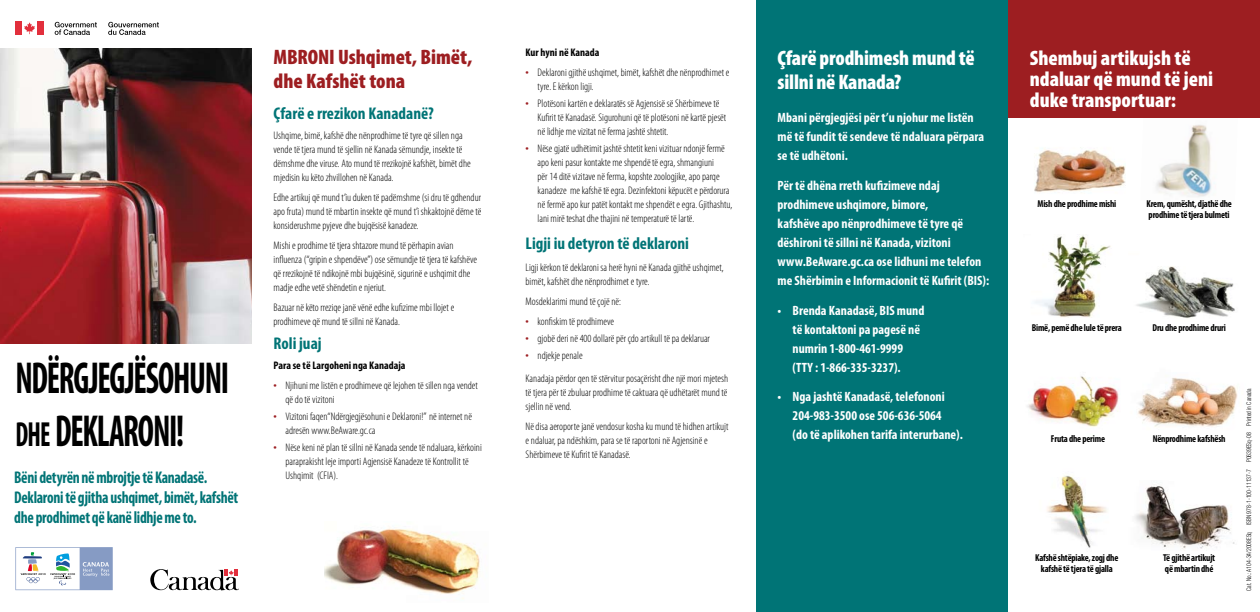
<style>
.page{position:relative;width:1260px;height:612px;background:#fff}
.page>*{position:absolute;margin:0;border:0;box-sizing:border-box;transform-origin:0 0}
.t1{font:700 condensed 45px/53px "Myriad Pro";letter-spacing:-.035em;color:#000;scale:.75 1}
.t2{font:900 condensed 21px/21px "Myriad Pro";color:#fff}
.t3{font:900 condensed 21px/24px "Myriad Pro";color:#9d1e21}
.t4{font:700 condensed 17px/20px "Myriad Pro";letter-spacing:-.02em;color:#007476;scale:.9 1}
.t5{font:700 condensed 17px "Myriad Pro";color:#007476}
.t6{font:700 condensed 13.5px/19px "Myriad Pro";color:#fff}
.t7{font:300 condensed 11px/14px "Myriad Pro";color:#000}
.t8{font:700 condensed 11px "Myriad Pro";color:#000}
.t9{font:700 condensed 10px/11px "Myriad Pro";letter-spacing:-.02em;color:#000;scale:.95 1}
.t10{font:300 condensed 6.5px "Helvetica Neue LT Std";color:#000;scale:.9 1}
.s1{font-size:35px}
.s2{font-size:14px;color:#9d1e21}
</style>
<div class="page">
<img style="left:1135px;top:486px;width:100px;height:63px">
<img style="left:1138px;top:377px;width:100px;height:50px">
<img style="left:1035px;top:235px;width:76px;height:82px">
<div style="left:16px;top:21px;width:6px;height:14px;background:#e22f3c"></div>
<div style="left:37px;top:21px;width:7px;height:14px;background:#e22f3c"></div>
<svg style="left:24px;top:22px;width:11px;height:12px"></svg>
<svg style="left:55px;top:22px;width:42px;height:13px"></svg>
<svg style="left:108px;top:22px;width:51px;height:13px"></svg>
<svg style="left:150px;top:569px;width:89px;height:22px"></svg>
<img style="left:0;top:48px;width:252px;height:296px">
<img style="left:1027px;top:376px;width:92px;height:51px">
<img style="left:1034px;top:147px;width:92px;height:46px">
<img style="left:1136px;top:266px;width:99px;height:53px">
<img style="left:1156px;top:124px;width:59px;height:73px">
<svg style="left:15px;top:547px;width:98px;height:43px"></svg>
<img style="left:324px;top:528px;width:156px;height:71px">
<img style="left:1047px;top:475px;width:60px;height:73px">
<div style="left:756px;top:0;width:252px;height:612px;background:#007476"></div>
<div style="left:1008px;top:0;width:252px;height:118px;background:#9d1e21"></div>
<h1 class="t1" style="left:15px;top:351px;width:286px">NDËRGJEGJËSOHUNI<br><span class="s1">DHE</span> DEKLARONI!</h1>
<h3 class="t4" style="left:14px;top:467px;width:250px">Bëni detyrën në mbrojtje të Kanadasë.<br>Deklaroni të gjitha ushqimet, bimët, kafshët dhe prodhimet që kanë lidhje me to.</h3>
<h2 class="t3" style="left:274px;top:44px;width:200px">MBRONI Ushqimet, Bimët, dhe Kafshët tona</h2>
<h3 class="t5" style="left:274px;top:102px;width:162px">Çfarë e rrezikon Kanadanë?</h3>
<p class="t7" style="left:274px;top:128px;width:199px">Ushqime, bimë, kafshë dhe nënprodhime të tyre që sillen nga vende të tjera mund të sjellin në Kanada sëmundje, insekte të dëmshme dhe viruse. Ato mund të rrezikojnë kafshët, bimët dhe mjedisin ku këto zhvillohen në Kanada.</p>
<p class="t7" style="left:274px;top:190px;width:209px;text-align:justify">Edhe artikuj që mund t’iu duken të padëmshme (si dru të gdhendur apo fruta) mund të mbartin insekte që mund t’i shkaktojnë dëme të konsiderushme pyjeve dhe bujqësisë kanadeze.</p>
<p class="t7" style="left:274px;top:238px;width:205px">Mishi e prodhime të tjera shtazore mund të përhapin avian influenza (“gripin e shpendëve”) ose sëmundje të tjera të kafshëve që rrezikojnë të ndikojnë mbi bujqësinë, sigurinë e ushqimit dhe madje edhe vetë shëndetin e njeriut.</p>
<p class="t7" style="left:274px;top:300px;width:182px">Bazuar në këto rreziqe janë vënë edhe kufizime mbi llojet e prodhimeve që mund të sillni në Kanada.</p>
<h3 class="t5" style="left:274px;top:332px;width:50px">Roli juaj</h3>
<p class="t8" style="left:274px;top:358px;width:133px">Para se të Largoheni nga Kanadaja</p>
<p class="t7" style="left:286px;top:378px;width:194px;text-indent:-12px"><span class="s2">•</span> Njihuni me listën e prodhimeve që lejohen të sillen nga vendet që do të vizitoni</p>
<p class="t7" style="left:286px;top:409px;width:188px;text-indent:-12px"><span class="s2">•</span> Vizitoni faqen“Ndërgjegjësohuni e Deklaroni!” në internet në adresën www.BeAware.gc.ca</p>
<p class="t7" style="left:286px;top:440px;width:198px;text-indent:-12px"><span class="s2">•</span> Nëse keni në plan të sillni në Kanada sende të ndaluara, kërkoini paraprakisht leje importi Agjensisë Kanadeze të Kontrollit të<br>Ushqimit (CFIA).</p>
<p class="t8" style="left:526px;top:46px;width:75px">Kur hyni në Kanada</p>
<p class="t7" style="left:538px;top:66px;width:193px;text-indent:-12px"><span class="s2">•</span> Deklaroni gjithë ushqimet, bimët, kafshët dhe nënprodhimet e tyre. E kërkon ligji.</p>
<p class="t7" style="left:538px;top:97px;width:190px;text-indent:-12px"><span class="s2">•</span> Plotësoni kartën e deklaratës së Agjensisë së Shërbimeve të<br>Kufirit të Kanadasë. Sigurohuni që të plotësoni në kartë pjesët në lidhje me vizitat në ferma jashtë shtetit.</p>
<p class="t7" style="left:538px;top:142px;width:196px;text-indent:-12px"><span class="s2">•</span> Nëse gjatë udhëtimit jashtë shtetit keni vizituar ndonjë fermë apo keni pasur kontakte me shpendë të egra, shmangiuni<br>për 14 ditë vizitave në ferma, kopshte zoologjike, apo parqe kanadeze me kafshë të egra. Dezinfektoni këpucët e përdorura në fermë apo kur patët kontakt me shpendët e egra. Gjithashtu, lani mirë teshat dhe thajini në temperaturë të lartë.</p>
<h3 class="t5" style="left:526px;top:233px;width:165px">Ligji iu detyron të deklaroni</h3>
<p class="t7" style="left:526px;top:260px;width:200px">Ligji kërkon të deklaroni sa herë hyni në Kanada gjithë ushqimet, bimët, kafshët dhe nënprodhimet e tyre.</p>
<p class="t7" style="left:526px;top:295px;width:97px">Mosdeklarimi mund të çojë në:</p>
<p class="t7" style="left:526px;top:315px;width:90px"><span class="s2">•</span> konfiskim të prodhimeve</p>
<p class="t7" style="left:526px;top:332px;width:186px"><span class="s2">•</span> gjobë deri në 400 dollarë për çdo artikull të pa deklaruar</p>
<p class="t7" style="left:526px;top:344px;width:204px;line-height:23px"><span class="s2">•</span> ndjekje penale<br>Kanadaja përdor qen të stërvitur posaçërisht dhe një mori mjetesh</p>
<p class="t7" style="left:526px;top:386px;width:203px">të tjera për të zbuluar prodhime të caktuara që udhëtarët mund të sjellin në vend.</p>
<p class="t7" style="left:526px;top:420px;width:204px">Në disa aeroporte janë vendosur kosha ku mund të hidhen artikujt e ndaluar, pa ndëshkim, para se të raportoni në Agjensinë e<br>Shërbimeve të Kufirit të Kanadasë.</p>
<h2 class="t2" style="left:778px;top:45px;width:199px;line-height:24px">Çfarë prodhimesh mund të sillni në Kanada?</h2>
<p class="t6" style="left:778px;top:108px;width:208px">Mbani përgjegjësi për t’u njohur me listën më të fundit të sendeve të ndaluara përpara se të udhëtoni.</p>
<p class="t6" style="left:778px;top:176px;width:213px">Për të dhëna rreth kufizimeve ndaj prodhimeve ushqimore, bimore,<br>kafshëve apo nënprodhimeve të tyre që dëshironi të sillni në Kanada, vizitoni www.BeAware.gc.ca ose lidhuni me telefon me Shërbimin e Informacionit të Kufirit (BIS):</p>
<p class="t6" style="left:793px;top:300px;width:133px;text-indent:-15px">• Brenda Kanadasë, BIS mund të kontaktoni pa pagesë në numrin 1-800-461-9999 (TTY : 1-866-335-3237).</p>
<p class="t6" style="left:793px;top:387px;width:172px;text-indent:-15px">• Nga jashtë Kanadasë, telefononi<br>204-983-3500 ose 506-636-5064<br>(do të aplikohen tarifa interurbane).</p>
<h2 class="t2" style="left:1030px;top:47px;width:185px">Shembuj artikujsh të ndaluar që mund të jeni duke transportuar:</h2>
<p class="t9" style="left:1038px;top:198px;width:85px">Mish dhe prodhime mishi</p>
<p class="t9" style="left:1146px;top:198px;width:91px">Krem, qumësht, djathë dhe prodhime të tjera bulmeti</p>
<p class="t9" style="left:1032px;top:322px;width:96px">Bimë, pemë dhe lule të prera</p>
<p class="t9" style="left:1152px;top:322px;width:79px">Dru dhe prodhime druri</p>
<p class="t9" style="left:1051px;top:433px;width:58px">Fruta dhe perime</p>
<p class="t9" style="left:1035px;top:552px;width:89px;text-align:center">Kafshë shtëpiake, zogj dhe kafshë të tjera të gjalla</p>
<p class="t9" style="left:1153px;top:433px;width:78px">Nënprodhime kafshësh</p>
<p class="t9" style="left:1163px;top:552px;width:56px">Të gjithë artikujt që mbartin dhé</p>
<p class="t10" style="left:1245px;top:591px;width:226px;rotate:-90deg">Cat. No.: A104-34/2008ESq ISBN 978-1-100-11137-7 P0639ESq-08 Printed in Canada</p>
</div>
